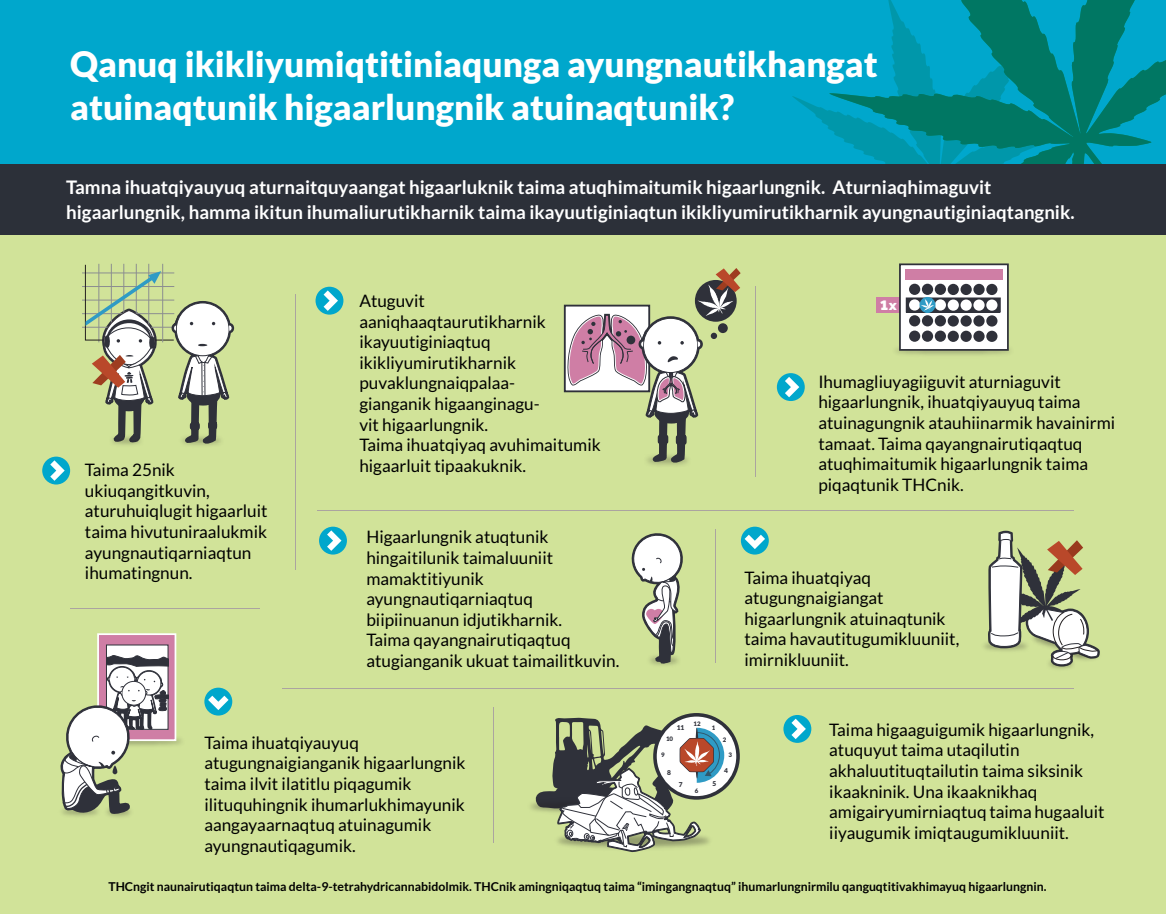
<style>
.page{position:relative;width:1166px;height:914px;background:#d1e399}
.page>*{position:absolute;margin:0;border:0;box-sizing:border-box;transform-origin:0 0}
.t1{font:900 35px/43.8px "Lato";color:#fff}
.t2{font:700 18.72px/24.5px "Lato";color:#fff}
.t3{font:17.15px/20.7px "Lato";color:#000}
.t4{font:900 14.7px "Brocha Alt";color:#fff}
.t5{font:700 12.25px "Lato";color:#000}
.t6{font:900 6.65px "Lato";color:#2f313a}
.t7{font:900 6.12px "Lato";color:#2f313a}
</style>
<div class="page">
<div style="left:0;top:0;width:1166px;height:164px;background:#00a7cc"></div>
<hr style="left:82px;top:273px;width:92px;height:1px;background:#8c8e90">
<hr style="left:82px;top:286px;width:92px;height:1px;background:#8c8e90">
<hr style="left:82px;top:300px;width:92px;height:1px;background:#8c8e90">
<hr style="left:82px;top:313px;width:92px;height:1px;background:#8c8e90">
<hr style="left:82px;top:327px;width:92px;height:1px;background:#8c8e90">
<svg style="left:85px;top:263px;width:150px;height:183px"></svg>
<hr style="left:295px;top:294px;width:1px;height:275px;background:#aba4a0">
<hr style="left:493px;top:707px;width:1px;height:136px;background:#aba4a0">
<hr style="left:70px;top:608px;width:189px;height:1px;background:#aba4a0">
<hr style="left:317px;top:510px;width:756px;height:1px;background:#aba4a0">
<hr style="left:282px;top:688px;width:791px;height:1px;background:#aba4a0">
<hr style="left:755px;top:285px;width:1px;height:191px;background:#aba4a0">
<hr style="left:715px;top:529px;width:1px;height:134px;background:#aba4a0">
<svg style="left:564px;top:268px;width:176px;height:198px"></svg>
<div style="left:875px;top:297px;width:58px;height:15px;background:#cf7ea5"></div>
<div style="left:900px;top:264px;width:107px;height:86px;background:#fff"></div>
<div style="left:899px;top:263px;width:109px;height:88px;border:2px solid #2f313a"></div>
<svg style="left:908px;top:300px;width:90px;height:10px"></svg>
<div style="left:906px;top:298px;width:94px;height:14px;border:1px solid #2f313a"></div>
<div style="left:922px;top:284px;width:11px;height:11px;background:#2f313a;border-radius:50%"></div>
<div style="left:934px;top:284px;width:12px;height:11px;background:#2f313a;border-radius:50%"></div>
<div style="left:947px;top:284px;width:11px;height:11px;background:#2f313a;border-radius:50%"></div>
<div style="left:960px;top:284px;width:11px;height:11px;background:#2f313a;border-radius:50%"></div>
<div style="left:973px;top:284px;width:11px;height:11px;background:#2f313a;border-radius:50%"></div>
<div style="left:986px;top:284px;width:11px;height:11px;background:#2f313a;border-radius:50%"></div>
<div style="left:909px;top:284px;width:11px;height:11px;background:#2f313a;border-radius:50%"></div>
<svg style="left:934px;top:299px;width:12px;height:11px"></svg>
<div style="left:947px;top:299px;width:11px;height:12px;background:#fff;border-radius:50%"></div>
<div style="left:960px;top:299px;width:11px;height:12px;background:#fff;border-radius:50%"></div>
<div style="left:973px;top:299px;width:11px;height:12px;background:#fff;border-radius:50%"></div>
<div style="left:986px;top:299px;width:11px;height:12px;background:#fff;border-radius:50%"></div>
<div style="left:909px;top:299px;width:11px;height:11px;background:#fff;border-radius:50%"></div>
<div style="left:922px;top:315px;width:11px;height:11px;background:#2f313a;border-radius:50%"></div>
<div style="left:934px;top:315px;width:12px;height:11px;background:#2f313a;border-radius:50%"></div>
<div style="left:947px;top:315px;width:11px;height:11px;background:#2f313a;border-radius:50%"></div>
<div style="left:960px;top:315px;width:11px;height:11px;background:#2f313a;border-radius:50%"></div>
<div style="left:973px;top:315px;width:11px;height:11px;background:#2f313a;border-radius:50%"></div>
<div style="left:986px;top:315px;width:11px;height:11px;background:#2f313a;border-radius:50%"></div>
<div style="left:909px;top:315px;width:11px;height:11px;background:#2f313a;border-radius:50%"></div>
<div style="left:922px;top:330px;width:11px;height:12px;background:#2f313a;border-radius:50%"></div>
<svg style="left:934px;top:330px;width:12px;height:12px"></svg>
<div style="left:947px;top:331px;width:11px;height:11px;background:#2f313a;border-radius:50%"></div>
<div style="left:960px;top:331px;width:11px;height:11px;background:#2f313a;border-radius:50%"></div>
<div style="left:973px;top:331px;width:11px;height:11px;background:#2f313a;border-radius:50%"></div>
<div style="left:986px;top:331px;width:11px;height:11px;background:#2f313a;border-radius:50%"></div>
<div style="left:909px;top:330px;width:11px;height:12px;background:#2f313a;border-radius:50%"></div>
<div style="left:905px;top:269px;width:97px;height:11px;background:#cf7ea5"></div>
<svg style="left:919px;top:297px;width:16px;height:16px"></svg>
<svg style="left:920px;top:298px;width:14px;height:13px"></svg>
<img style="left:168px;top:723px;width:13px;height:23px">
<div style="left:98px;top:634px;width:77px;height:106px;background:#cf7ea5"></div>
<div style="left:97px;top:633px;width:79px;height:108px;border:2px solid #fff"></div>
<svg style="left:60px;top:645px;width:108px;height:172px"></svg>
<div style="left:42px;top:456px;width:28px;height:28px;background:#00a7cc;border-radius:50%"></div>
<svg style="left:50px;top:460px;width:15px;height:21px"></svg>
<div style="left:315px;top:287px;width:28px;height:27px;background:#00a7cc;border-radius:50%"></div>
<svg style="left:323px;top:290px;width:15px;height:21px"></svg>
<div style="left:777px;top:373px;width:27px;height:28px;background:#00a7cc;border-radius:50%"></div>
<svg style="left:785px;top:377px;width:14px;height:20px"></svg>
<div style="left:204px;top:687px;width:28px;height:28px;background:#00a7cc;border-radius:50%"></div>
<svg style="left:208px;top:695px;width:20px;height:15px"></svg>
<div style="left:319px;top:526px;width:28px;height:28px;background:#00a7cc;border-radius:50%"></div>
<svg style="left:327px;top:530px;width:14px;height:21px"></svg>
<div style="left:741px;top:526px;width:27px;height:28px;background:#00a7cc;border-radius:50%"></div>
<svg style="left:744px;top:534px;width:21px;height:15px"></svg>
<div style="left:783px;top:715px;width:28px;height:27px;background:#00a7cc;border-radius:50%"></div>
<svg style="left:791px;top:718px;width:15px;height:21px"></svg>
<svg style="left:631px;top:533px;width:52px;height:133px"></svg>
<svg style="left:534px;top:713px;width:206px;height:140px"></svg>
<svg style="left:984px;top:530px;width:116px;height:139px"></svg>
<svg style="left:1046px;top:0;width:120px;height:164px;fill:#007763"></svg>
<svg style="left:792px;top:0;width:254px;height:164px"></svg>
<div style="left:0;top:164px;width:1166px;height:71px;background:#2c3039"></div>
<p class="t1" style="left:70px;top:41px;width:809px">Qanuq ikikliyumiqtitiniaqunga ayungnautikhangat atuinaqtunik higaarlungnik atuinaqtunik?</p>
<p class="t2" style="left:66px;top:175px;width:1009px">Tamna ihuatqiyauyuq aturnaitquyaangat higaarluknik taima atuqhimaitumik higaarlungnik. Aturniaqhimaguvit higaarlungnik, hamma ikitun ihumaliurutikharnik taima ikayuutiginiaqtun ikikliyumirutikharnik ayungnautiginiaqtangnik.</p>
<p class="t3" style="left:85px;top:459px;width:184px">Taima 25nik ukiuqangitkuvin, aturuhuiqlugit higaarluit taima hivutuniraalukmik ayungnautiqarniaqtun ihumatingnun.</p>
<p class="t3" style="left:359px;top:290px;width:243px">Atuguvit aaniqhaaqtaurutikharnik ikayuutiginiaqtuq ikikliyumirutikharnik puvaklungnaiqpalaa-<br>gianganik higaanginagu-<br>vit higaarlungnik.<br>Taima ihuatqiyaq avuhimaitumik higaarluit tipaakuknik.</p>
<p class="t3" style="left:366px;top:526px;width:254px">Higaarlungnik atuqtunik hingaitilunik taimaluuniit mamaktitiyunik ayungnautiqarniaqtuq biipiinuanun idjutikharnik.<br>Taima qayangnairutiqaqtuq atugianganik ukuat taimailitkuvin.</p>
<p class="t3" style="left:204px;top:732px;width:263px">Taima ihuatqiyauyuq atugungnaigianganik higaarlungnik taima ilvit ilatitlu piqagumik ilituquhingnik ihumarlukhimayunik aangayaarnaqtuq atuinagumik ayungnautiqagumik.</p>
<p class="t4" style="left:879px;top:296px;width:19px">1x</p>
<p class="t3" style="left:818px;top:371px;width:298px">Ihumagliuyagiiguvit aturniaguvit higaarlungnik, ihuatqiyauyuq taima atuinagungnik atauhiinarmik havainirmi tamaat. Taima qayangnairutiqaqtuq atuqhimaitumik higaarlungnik taima piqaqtunik THCnik.</p>
<p class="t3" style="left:744px;top:567px;width:216px">Taima ihuatqiyaq atugungnaigiangat higaarlungnik atuinaqtunik taima havautitugumikluuniit, imirnikluuniit.</p>
<p class="t6" style="left:676px;top:724px;width:9px">11</p>
<p class="t7" style="left:693px;top:719px;width:9px">12</p>
<p class="t7" style="left:712px;top:724px;width:5px">1</p>
<p class="t7" style="left:666px;top:735px;width:9px">10</p>
<p class="t7" style="left:722px;top:736px;width:5px">2</p>
<p class="t7" style="left:661px;top:751px;width:5px">9</p>
<p class="t7" style="left:728px;top:751px;width:5px">3</p>
<p class="t6" style="left:667px;top:768px;width:5px">8</p>
<p class="t6" style="left:724px;top:766px;width:5px">4</p>
<p class="t6" style="left:678px;top:781px;width:5px">7</p>
<p class="t7" style="left:694px;top:787px;width:5px">6</p>
<p class="t6" style="left:712px;top:779px;width:5px">5</p>
<p class="t3" style="left:829px;top:719px;width:277px">Taima higaaguigumik higaarlungnik, atuquyut taima utaqilutin akhaluutituqtailutin taima siksinik ikaakninik. Una ikaaknikhaq amigairyumirniaqtuq taima hugaaluit iiyaugumik imiqtaugumikluuniit.</p>
<p class="t5" style="left:108px;top:880px;width:939px">THCngit naunairutiqaqtun taima delta-9-tetrahydricannabidolmik. THCnik amingniqaqtuq taima “imingangnaqtuq” ihumarlungnirmilu qanguqtitivakhimayuq higaarlungnin.</p>
</div>
